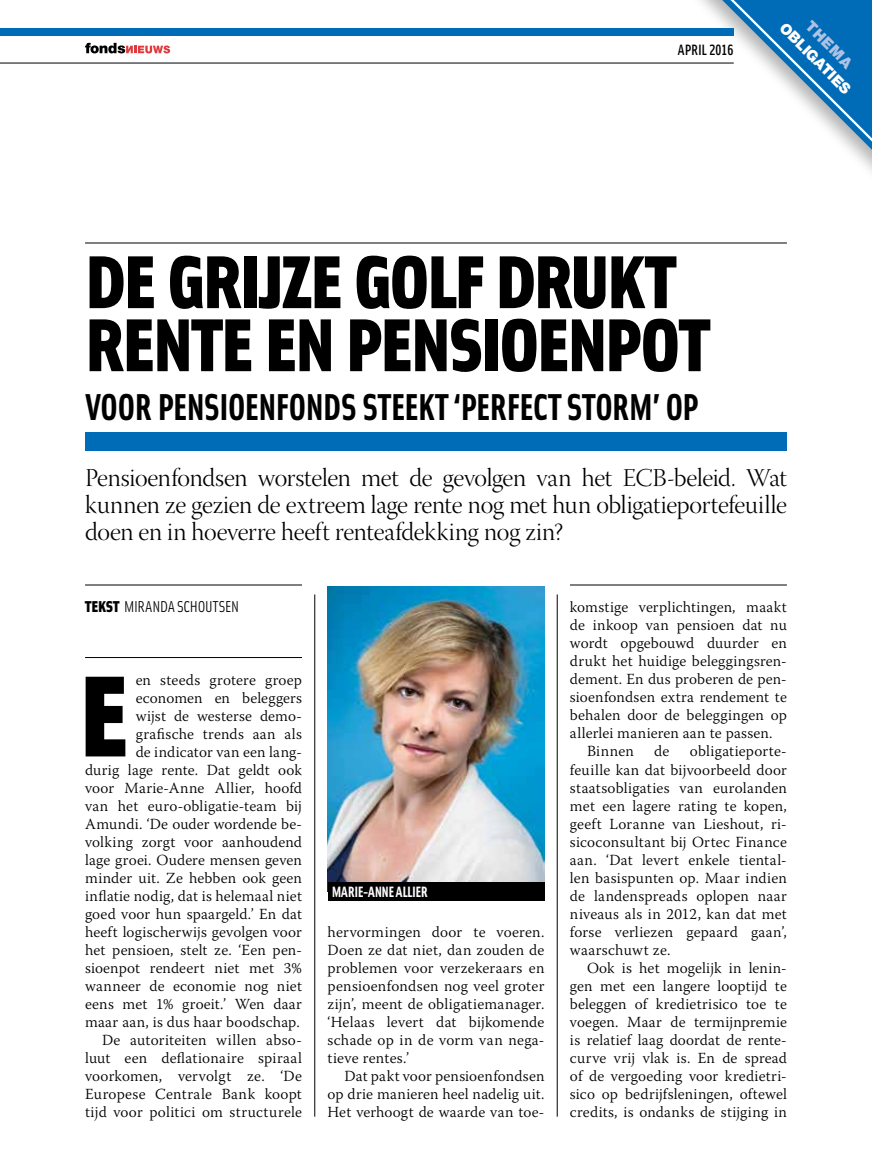
<style>
.page{position:relative;width:872px;height:1170px;background:#fff}
.page>*{position:absolute;margin:0;border:0;box-sizing:border-box;transform-origin:0 0}
.t1{font:900 115.5px "Solex";color:#000}
.t2{font:900 75px/63px "Solex";letter-spacing:-.035em;color:#000}
.t3{font:700 37.5px "Solex";letter-spacing:-.03em;color:#000}
.t4{font:25.5px/27px "Warnock Pro Light Disp";letter-spacing:-.015em;color:#000;text-align:justify}
.t5{font:15.75px "Solex";letter-spacing:-.015em;color:#000}
.t6{font:300 15.3px/18px "Warnock Pro";letter-spacing:.01em;color:#000;text-align:justify}
.t7{font:700 15px "Solex";letter-spacing:-.025em;color:#fff}
.t8{font:900 15px "Helvetica Neue";color:#fff}
.t9{font:500 15px "Solex";letter-spacing:-.01em;color:#000}
.t10{font:900 15px "Helvetica Neue";color:#aec2e4}
.s1{font-family:"Solex Medium Lining";font-weight:400}
.s2{font-weight:900}
</style>
<div class="page">
<hr style="left:314px;top:594px;width:1px;height:522px;background:#000">
<hr style="left:557px;top:594px;width:1px;height:522px;background:#000">
<div style="left:85px;top:432px;width:702px;height:18px;background:#006bb6"></div>
<hr style="left:85px;top:243px;width:702px;height:1px;background:#000">
<hr style="left:85px;top:584px;width:217px;height:1px;background:#000">
<hr style="left:570px;top:584px;width:217px;height:1px;background:#000">
<img style="left:327px;top:586px;width:217px;height:296px">
<svg style="left:700px;top:0;width:172px;height:171px"></svg>
<hr style="left:85px;top:657px;width:217px;height:1px;background:#000">
<div style="left:327px;top:882px;width:217px;height:18px;background:#000"></div>
<div style="left:0;top:29px;width:733px;height:7px;background:#006bb6"></div>
<svg style="left:85px;top:43px;width:85px;height:10px"></svg>
<hr style="left:0;top:63px;width:733px;height:1px;background:#000">
<p class="t9" style="left:678px;top:40px;width:57px">APRIL <span class="s1">2016</span></p>
<p class="t10" style="left:814px;top:17px;width:61px;rotate:45deg">THEMA</p>
<p class="t8" style="left:788px;top:19px;width:95px;rotate:45deg">OBLIGATIES</p>
<h2 class="t2" style="left:85px;top:246px;width:626px">DE GRIJZE GOLF DRUKT<br>RENTE EN PENSIOENPOT</h2>
<h3 class="t3" style="left:85px;top:383px;width:615px">VOOR PENSIOENFONDS STEEKT ‘PERFECT STORM’ OP</h3>
<h3 class="t4" style="left:85px;top:467px;width:703px">Pensioenfondsen worstelen met de gevolgen van het ECB-beleid. Wat kunnen ze gezien de extreem lage rente nog met hun obligatieportefeuille doen en in hoeverre heeft renteafdekking nog zin?</h3>
<p class="t5" style="left:85px;top:597px;width:155px"><span class="s2">TEKST</span> MIRANDA SCHOUTSEN</p>
<p class="t6" style="left:570px;top:598px;width:218px">komstige verplichtingen, maakt</p>
<p class="t6" style="left:570px;top:616px;width:218px">de inkoop van pensioen dat nu</p>
<p class="t6" style="left:570px;top:634px;width:218px">wordt opgebouwd duurder en</p>
<p class="t6" style="left:570px;top:652px;width:218px">drukt het huidige beleggingsren-</p>
<p class="t6" style="left:570px;top:670px;width:218px">dement. En dus proberen de pen-</p>
<p class="t6" style="left:570px;top:688px;width:218px">sioenfondsen extra rendement te</p>
<p class="t6" style="left:570px;top:706px;width:218px">behalen door de beleggingen op</p>
<p class="t6" style="left:570px;top:724px;width:204px">allerlei manieren aan te passen.</p>
<p class="t6" style="left:587px;top:742px;width:48px">Binnen</p>
<p class="t6" style="left:654px;top:742px;width:17px">de</p>
<p class="t6" style="left:85px;top:670px;width:218px;text-align:right">en steeds grotere groep economen en beleggers<br>wijst de westerse demo&shy;grafische trends aan als<br>de indicator van een lang-<br>durig lage rente. Dat geldt ook voor Marie-Anne Allier, hoofd van het euro-obligatie-team bij<br>Amundi. ‘De ouder wordende be&shy;volking zorgt voor aanhoudend lage groei. Oudere mensen geven minder uit. Ze hebben ook geen inflatie nodig, dat is helemaal niet goed voor hun spaargeld.’ En dat heeft logischerwijs gevolgen voor het pensioen, stelt ze. ‘Een pen&shy;sioenpot rendeert niet met 3% wanneer de economie nog niet eens met 1% groeit.’ Wen daar maar aan, is dus haar boodschap.<br>De autoriteiten willen abso&shy;luut een deflationaire spiraal voorkomen, vervolgt ze. ‘De<br>Europese Centrale Bank koopt tijd voor politici om structurele</p>
<h1 class="t1" style="left:79px;top:635px;width:53px">E</h1>
<p class="t6" style="left:570px;top:742px;width:218px;text-indent:120px">obligatieporte&shy;feuille kan dat bijvoorbeeld door staatsobligaties van eurolanden met een lagere rating te kopen, geeft Loranne van Lieshout, ri&shy;sicoconsultant bij Ortec Finance aan. ‘Dat levert enkele tiental&shy;len basispunten op. Maar indien de landenspreads oplopen naar niveaus als in 2012, kan dat met forse verliezen gepaard gaan’, waarschuwt ze.</p>
<p class="t6" style="left:570px;top:958px;width:218px;text-indent:17px">Ook is het mogelijk in lenin&shy;gen met een langere looptijd te beleggen of kredietrisico toe te voegen. Maar de termijnpremie is relatief laag doordat de rente&shy;curve vrij vlak is. En de spread of de vergoeding voor kredietri&shy;sico op bedrijfsleningen, oftewel credits, is ondanks de stijging in</p>
<p class="t7" style="left:332px;top:881px;width:98px">MARIE-ANNE ALLIER</p>
<p class="t6" style="left:327px;top:922px;width:218px">hervormingen door te voeren.<br>Doen ze dat niet, dan zouden de problemen voor verzekeraars en pensioenfondsen nog veel groter zijn’, meent de obligatiemanager. ‘Helaas levert dat bijkomende schade op in de vorm van nega&shy;tieve rentes.’</p>
<p class="t6" style="left:327px;top:1066px;width:218px;text-indent:17px">Dat pakt voor pensioenfondsen op drie manieren heel nadelig uit.<br>Het verhoogt de waarde van toe-</p>
</div>
